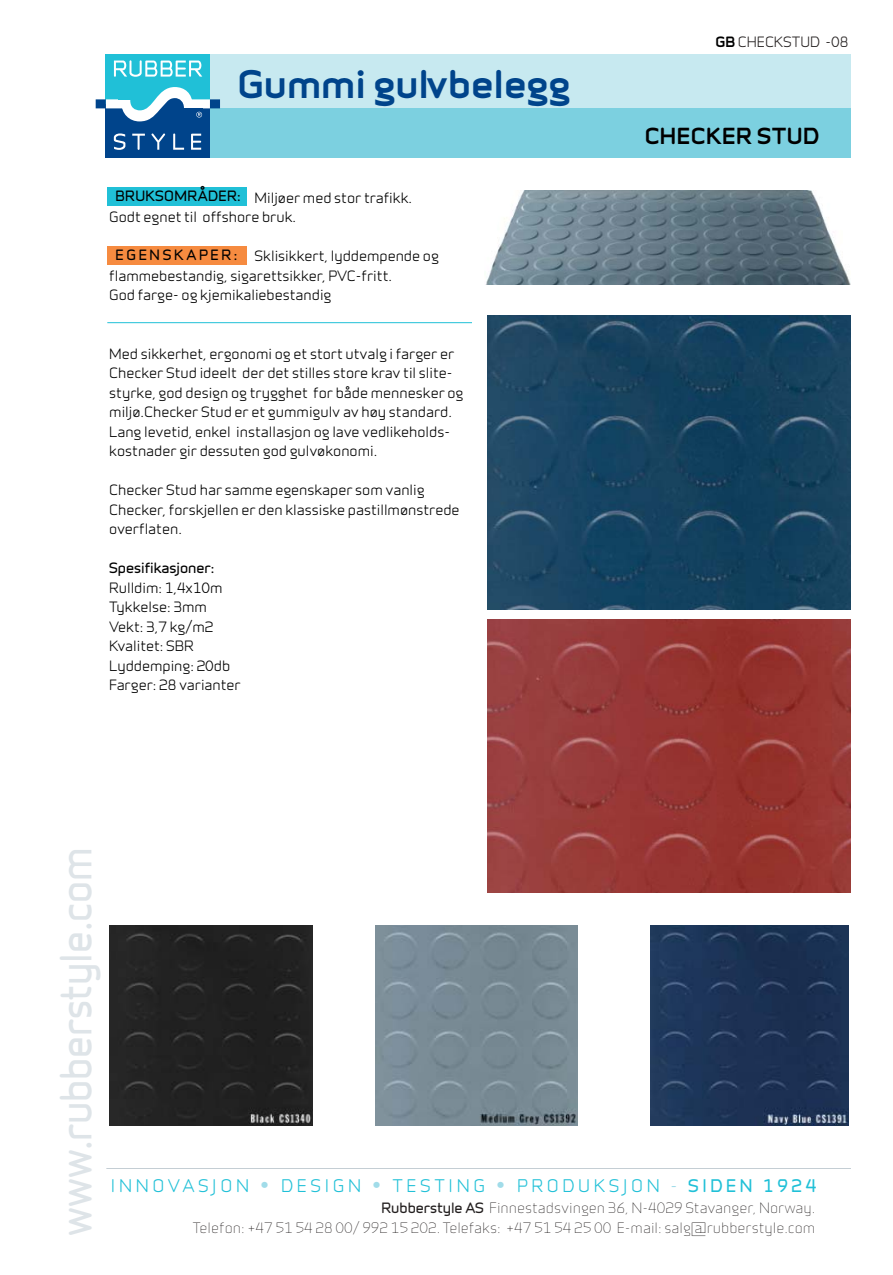
<style>
.page{position:relative;width:893px;height:1275px;background:#fff}
.page>*{position:absolute;margin:0;border:0;box-sizing:border-box;transform-origin:0 0}
.t1{font:40.5px "Infinity T Bold";color:#dee4e8;scale:.9 1}
.t2{font:700 36px "Infinity T Extra";color:#00448b}
.t3{font:700 21px "Infinity T Extra";letter-spacing:.03em;color:#000}
.t4{font:16.5px "Infinity T Medium";letter-spacing:.225em;color:#20c0d7}
.t5{font:13.5px/19.5px "Infinity T Medium";color:#000}
.t6{font:13.5px "Infinity T Light";color:#231f1f}
.t7{font:13.5px "Infinity T Bold";color:#000}
.t8{font:13.5px "Infinity T Medium";color:#231f1f}
.t9{font:13.5px "Infinity T Bold";letter-spacing:.03em;color:#000}
.t10{font:13.5px "Infinity T Bold";letter-spacing:.205em;color:#000}
.s1{font-family:"Infinity T Extra";font-weight:700;color:#000}
.s2{font-size:21px;color:#a1dce9}
.s3{color:#a1dce9}
.s4{font-family:"Infinity T Bold"}
</style>
<div class="page">
<div style="left:106px;top:55px;width:744px;height:102px;background:#c7e9f0"></div>
<div style="left:106px;top:108px;width:744px;height:49px;background:#7cd0e0"></div>
<div style="left:106px;top:103px;width:104px;height:55px;background:#00448b"></div>
<div style="left:106px;top:54px;width:104px;height:50px;background:#20c0d7"></div>
<div style="left:106px;top:99px;width:23px;height:9px;background:#fff"></div>
<div style="left:186px;top:99px;width:24px;height:9px;background:#fff"></div>
<div style="left:210px;top:99px;width:10px;height:9px;background:#00448b"></div>
<div style="left:96px;top:99px;width:10px;height:9px;background:#00448b"></div>
<svg style="left:114px;top:60px;width:88px;height:17px"></svg>
<svg style="left:114px;top:133px;width:11px;height:17px"></svg>
<svg style="left:132px;top:134px;width:13px;height:16px"></svg>
<svg style="left:151px;top:133px;width:15px;height:17px"></svg>
<svg style="left:173px;top:133px;width:11px;height:17px"></svg>
<svg style="left:191px;top:134px;width:10px;height:16px"></svg>
<svg style="left:121px;top:87px;width:81px;height:34px"></svg>
<img style="left:486px;top:191px;width:364px;height:93px">
<hr style="left:106px;top:1168px;width:744px;height:1px;background:#c4ced4">
<hr style="left:107px;top:322px;width:365px;height:1px;background:#20c0d7">
<div style="left:107px;top:187px;width:140px;height:18px;background:#20c0d7"></div>
<div style="left:107px;top:246px;width:140px;height:19px;background:#f68b40"></div>
<div style="left:109px;top:926px;width:204px;height:200px;background:#222"></div>
<img style="left:376px;top:926px;width:201px;height:200px">
<div style="left:647px;top:926px;width:203px;height:200px;background:linear-gradient(to bottom,#fff,#fff)"></div>
<img style="left:650px;top:926px;width:198px;height:200px">
<img style="left:487px;top:316px;width:363px;height:293px">
<img style="left:487px;top:619px;width:363px;height:274px">
<h2 class="t2" style="left:237px;top:70px;width:334px">Gummi gulvbelegg</h2>
<p class="t9" style="left:116px;top:190px;width:127px">BRUKSOMRÅDER:</p>
<p class="t5" style="left:109px;top:189px;width:304px;text-indent:145px">Miljøer med stor trafikk.<br>Godt egnet til offshore bruk.</p>
<p class="t5" style="left:109px;top:248px;width:331px;text-indent:145px">Sklisikkert, lyddempende og flammebestandig, sigarettsikker, PVC-fritt.<br>God farge- og kjemikaliebestandig</p>
<p class="t10" style="left:116px;top:250px;width:123px">EGENSKAPER:</p>
<p class="t5" style="left:109px;top:345px;width:356px">Med sikkerhet, ergonomi og et stort utvalg i farger er Checker Stud ideelt der det stilles store krav til slite&shy;styrke, god design og trygghet for både mennesker og miljø.Checker Stud er et gummigulv av høy standard.<br>Lang levetid, enkel installasjon og lave vedlikeholds&shy;kostnader gir dessuten god gulvøkonomi.</p>
<p class="t5" style="left:109px;top:482px;width:352px">Checker Stud har samme egenskaper som vanlig<br>Checker, forskjellen er den klassiske pastillmønstrede overflaten.</p>
<p class="t7" style="left:109px;top:563px;width:106px">Spesifikasjoner:</p>
<p class="t5" style="left:109px;top:579px;width:133px">Rulldim: 1,4x10m<br>Tykkelse: 3mm<br>Vekt: 3,7 kg/m2<br>Kvalitet: SBR<br>Lyddemping: 20db<br>Farger: 28 varianter</p>
<p class="t8" style="left:715px;top:36px;width:134px"><span class="s1">GB</span> CHECKSTUD -08</p>
<h3 class="t3" style="left:644px;top:128px;width:176px">CHECKER STUD</h3>
<h1 class="t1" style="left:60px;top:1236px;width:433px;rotate:-90deg">www.rubberstyle.com</h1>
<p class="t4" style="left:111px;top:1179px;width:707px">INNOVASJON <span class="s2">•</span> DESIGN <span class="s2">•</span> TESTING <span class="s2">•</span> PRODUKSJON <span class="s3">-</span> <span class="s4">SIDEN 1924</span></p>
<p class="t6" style="left:381px;top:1202px;width:435px"><span class="s4">Rubberstyle AS</span> Finnestadsvingen 36, N-4029 Stavanger, Norway.</p>
<p class="t6" style="left:193px;top:1222px;width:624px">Telefon: +47 51 54 28 00/ 992 15 202. Telefaks: +47 51 54 25 00 E-mail: salg@rubberstyle.com</p>
</div>
